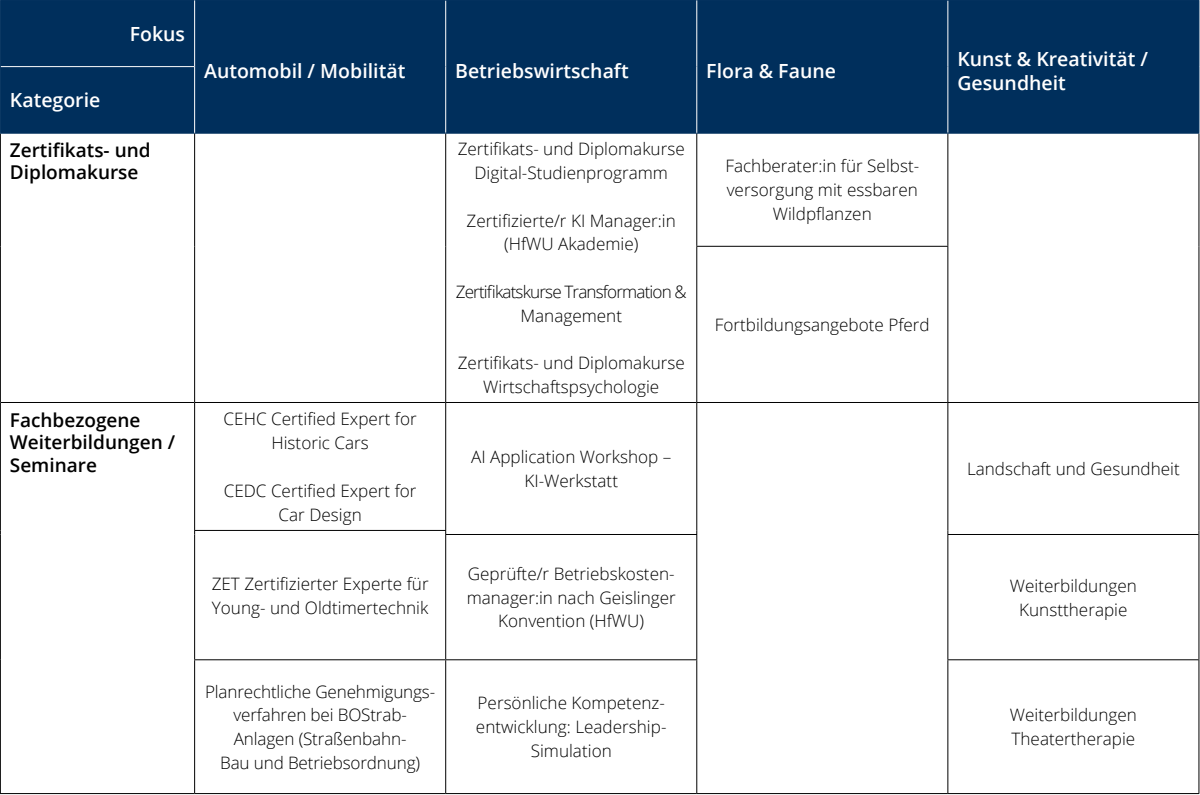
<style>
.page{position:relative;width:1200px;height:795px;background:#fff}
.page>*{position:absolute;margin:0;border:0;box-sizing:border-box;transform-origin:0 0}
.t1{font:600 19.5px/23.4px "Open Sans";color:#fff}
.t2{font:600 19.05px/22.8px "Open Sans";color:#000}
.t3{font:300 17.1px/23.9px "Open Sans";color:#000;text-align:center}
.t4{font:300 17.1px/23.9px "Open Sans";letter-spacing:-.05em;color:#000;text-align:center}
</style>
<div class="page">
<div style="left:1px;top:1px;width:1198px;height:132px;background:#002f5c"></div>
<hr style="left:194px;top:134px;width:1px;height:112px;background:#000">
<hr style="left:445px;top:134px;width:1px;height:112px;background:#000">
<hr style="left:696px;top:134px;width:1px;height:112px;background:#000">
<hr style="left:947px;top:134px;width:1px;height:112px;background:#000">
<hr style="left:194px;top:246px;width:1px;height:156px;background:#000">
<hr style="left:445px;top:246px;width:1px;height:156px;background:#000">
<hr style="left:696px;top:246px;width:252px;height:1px;background:#000">
<hr style="left:696px;top:247px;width:1px;height:155px;background:#000">
<hr style="left:947px;top:247px;width:1px;height:155px;background:#000">
<hr style="left:1px;top:402px;width:194px;height:1px;background:#000">
<hr style="left:195px;top:402px;width:251px;height:1px;background:#000">
<hr style="left:194px;top:403px;width:1px;height:127px;background:#000">
<hr style="left:446px;top:402px;width:251px;height:1px;background:#000">
<hr style="left:445px;top:403px;width:1px;height:127px;background:#000">
<hr style="left:697px;top:402px;width:251px;height:1px;background:#000">
<hr style="left:696px;top:403px;width:1px;height:127px;background:#000">
<hr style="left:948px;top:402px;width:251px;height:1px;background:#000">
<hr style="left:947px;top:403px;width:1px;height:127px;background:#000">
<hr style="left:194px;top:530px;width:252px;height:1px;background:#000">
<hr style="left:194px;top:534px;width:1px;height:125px;background:#000">
<hr style="left:445px;top:534px;width:252px;height:1px;background:#000">
<hr style="left:445px;top:535px;width:1px;height:124px;background:#000">
<hr style="left:696px;top:535px;width:1px;height:124px;background:#000">
<hr style="left:947px;top:534px;width:252px;height:1px;background:#000">
<hr style="left:947px;top:535px;width:1px;height:124px;background:#000">
<hr style="left:194px;top:659px;width:252px;height:1px;background:#000">
<hr style="left:194px;top:660px;width:1px;height:133px;background:#000">
<hr style="left:446px;top:659px;width:251px;height:1px;background:#000">
<hr style="left:445px;top:660px;width:1px;height:133px;background:#000">
<hr style="left:696px;top:660px;width:1px;height:133px;background:#000">
<hr style="left:947px;top:659px;width:252px;height:1px;background:#000">
<hr style="left:947px;top:660px;width:1px;height:133px;background:#000">
<hr style="left:947px;top:0;width:1px;height:67px;background:#fff">
<hr style="left:947px;top:67px;width:1px;height:66px;background:#fff">
<hr style="left:445px;top:0;width:1px;height:67px;background:#fff">
<hr style="left:445px;top:67px;width:1px;height:66px;background:#fff">
<hr style="left:1px;top:66px;width:193px;height:1px;background:#fff">
<hr style="left:0;top:134px;width:1px;height:112px;background:#000">
<hr style="left:1199px;top:134px;width:1px;height:112px;background:#000">
<hr style="left:0;top:246px;width:1px;height:156px;background:#000">
<hr style="left:1199px;top:246px;width:1px;height:156px;background:#000">
<hr style="left:0;top:402px;width:1px;height:128px;background:#000">
<hr style="left:1199px;top:402px;width:1px;height:128px;background:#000">
<hr style="left:0;top:534px;width:1px;height:126px;background:#000">
<hr style="left:1199px;top:534px;width:1px;height:126px;background:#000">
<hr style="left:0;top:660px;width:1px;height:133px;background:#000">
<hr style="left:1199px;top:660px;width:1px;height:133px;background:#000">
<hr style="left:0;top:793px;width:195px;height:1px;background:#000">
<hr style="left:195px;top:793px;width:251px;height:1px;background:#000">
<hr style="left:446px;top:793px;width:251px;height:1px;background:#000">
<hr style="left:697px;top:793px;width:251px;height:1px;background:#000">
<hr style="left:948px;top:793px;width:251px;height:1px;background:#000">
<hr style="left:0;top:0;width:195px;height:1px;background:#002f5c">
<hr style="left:0;top:0;width:1px;height:67px;background:#002f5c">
<hr style="left:697px;top:0;width:251px;height:1px;background:#002f5c">
<hr style="left:948px;top:0;width:251px;height:1px;background:#002f5c">
<hr style="left:1199px;top:0;width:1px;height:67px;background:#002f5c">
<hr style="left:1199px;top:67px;width:1px;height:66px;background:#002f5c">
<hr style="left:697px;top:133px;width:251px;height:1px;background:#002f5c">
<hr style="left:948px;top:133px;width:251px;height:1px;background:#002f5c">
<hr style="left:0;top:67px;width:1px;height:66px;background:#002f5c">
<hr style="left:0;top:133px;width:195px;height:1px;background:#002f5c">
<hr style="left:195px;top:0;width:251px;height:1px;background:#002f5c">
<hr style="left:446px;top:0;width:251px;height:1px;background:#002f5c">
<hr style="left:195px;top:133px;width:251px;height:1px;background:#002f5c">
<hr style="left:446px;top:133px;width:251px;height:1px;background:#002f5c">
<hr style="left:194px;top:0;width:1px;height:67px;background:#fff">
<hr style="left:696px;top:0;width:1px;height:67px;background:#fff">
<hr style="left:194px;top:67px;width:1px;height:66px;background:#fff">
<hr style="left:696px;top:67px;width:1px;height:66px;background:#fff">
<p class="t1" style="left:130px;top:22px;width:57px">Fokus</p>
<p class="t1" style="left:204px;top:59px;width:203px">Automobil / Mobilität</p>
<p class="t1" style="left:455px;top:59px;width:175px">Betriebswirtschaft</p>
<p class="t1" style="left:706px;top:59px;width:131px">Flora &amp; Faune</p>
<p class="t1" style="left:957px;top:47px;width:192px">Kunst &amp; Kreativität /<br>Gesundheit</p>
<p class="t1" style="left:10px;top:88px;width:92px">Kategorie</p>
<p class="t2" style="left:10px;top:138px;width:142px">Zertifikats- und<br>Diplomakurse</p>
<p class="t3" style="left:458px;top:137px;width:229px">Zertifikats- und Diplomakurse<br>Digital-Studienprogramm</p>
<p class="t3" style="left:467px;top:208px;width:211px">Zertifizierte/r KI Manager:in (HfWU Akademie)</p>
<p class="t4" style="left:456px;top:279px;width:233px">Zertifikatskurse Transformation &amp;<br>Management</p>
<p class="t3" style="left:458px;top:351px;width:229px">Zertifikats- und Diplomakurse<br>Wirtschaftspsychologie</p>
<p class="t3" style="left:725px;top:154px;width:195px">Fachberater:in für Selbst&shy;versorgung mit essbaren<br>Wildpflanzen</p>
<p class="t3" style="left:715px;top:312px;width:216px">Fortbildungsangebote Pferd</p>
<p class="t2" style="left:10px;top:408px;width:167px">Fachbezogene<br>Weiterbildungen /<br>Seminare</p>
<p class="t3" style="left:224px;top:407px;width:195px">CEHC Certified Expert for<br>Historic Cars</p>
<p class="t3" style="left:224px;top:478px;width:194px">CEDC Certified Expert for<br>Car Design</p>
<p class="t3" style="left:471px;top:445px;width:202px">AI Application Workshop –<br>KI-Werkstatt</p>
<p class="t3" style="left:967px;top:456px;width:214px">Landschaft und Gesundheit</p>
<p class="t3" style="left:212px;top:571px;width:219px;text-align:left">ZET Zertifizierter Experte für<br>Young- und Oldtimertechnik</p>
<p class="t3" style="left:467px;top:561px;width:211px">Geprüfte/r Betriebskosten&shy;manager:in nach Geislinger<br>Konvention (HfWU)</p>
<p class="t3" style="left:1010px;top:573px;width:129px">Weiterbildungen<br>Kunsttherapie</p>
<p class="t3" style="left:205px;top:679px;width:232px">Planrechtliche Genehmigungs&shy;verfahren bei BOStrab-<br>Anlagen (Straßenbahn-<br>Bau und Betriebsordnung)</p>
<p class="t3" style="left:476px;top:691px;width:192px">Persönliche Kompetenz&shy;entwicklung: Leadership-<br>Simulation</p>
<p class="t3" style="left:1010px;top:703px;width:129px;text-align:left">Weiterbildungen<br>Theatertherapie</p>
</div>
